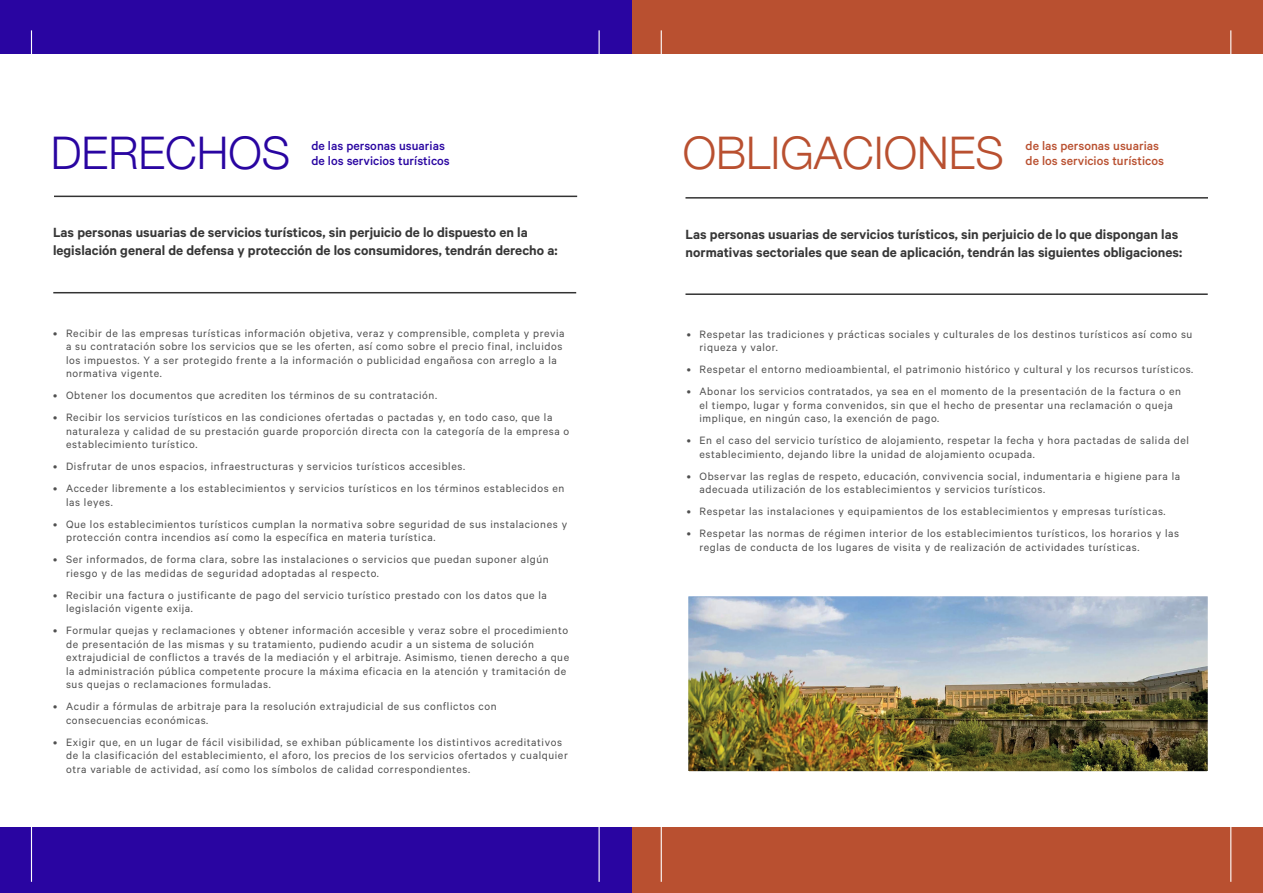
<style>
.page{position:relative;width:1263px;height:893px;background:#fff}
.page>*{position:absolute;margin:0;border:0;box-sizing:border-box;transform-origin:0 0}
.t1{font:300 45px "Helvetica Neue";color:#b95030}
.t2{font:300 45px "Helvetica Neue";color:#2905a1}
.t3{font:600 15px/18px "Calibre";color:#373737}
.t4{font:500 13.8px/15px "Calibre";color:#2905a1}
.t5{font:500 13.8px/15px "Calibre";color:#b95030}
.t6{font:12px/13.5px "Calibre";letter-spacing:.05em;color:#505050}
</style>
<div class="page">
<hr style="left:54px;top:196px;width:523px;height:1px;background:#333">
<hr style="left:685px;top:197px;width:523px;height:2px;background:#333">
<hr style="left:53px;top:292px;width:523px;height:1px;background:#333">
<hr style="left:685px;top:293px;width:523px;height:2px;background:#333">
<img style="left:690px;top:598px;width:516px;height:172px">
<div style="left:687px;top:595px;width:522px;height:178px;border:2px solid #fff"></div>
<div style="left:632px;top:827px;width:631px;height:66px;background:#b95030"></div>
<div style="left:632px;top:0;width:631px;height:54px;background:#b95030"></div>
<div style="left:0;top:827px;width:632px;height:66px;background:#2905a1"></div>
<div style="left:0;top:0;width:632px;height:54px;background:#2905a1"></div>
<hr style="left:598px;top:30px;width:2px;height:852px;background:#fff">
<hr style="left:31px;top:30px;width:1px;height:852px;background:#fff">
<hr style="left:661px;top:30px;width:1px;height:852px;background:#fff">
<hr style="left:1230px;top:30px;width:1px;height:852px;background:#fff">
<p class="t2" style="left:51px;top:117px;width:241px">DERECHOS</p>
<p class="t1" style="left:683px;top:117px;width:322px">OBLIGACIONES</p>
<p class="t4" style="left:311px;top:138px;width:140px">de las personas usuarias de los servicios turísticos</p>
<p class="t5" style="left:1026px;top:138px;width:140px">de las personas usuarias de los servicios turísticos</p>
<p class="t3" style="left:53px;top:223px;width:506px">Las personas usuarias de servicios turísticos, sin perjuicio de lo dispuesto en la legislación general de defensa y protección de los consumidores, tendrán derecho a:</p>
<p class="t6" style="left:66px;top:326px;width:500px;text-indent:-13px">• Recibir de las empresas turísticas información objetiva, veraz y comprensible, completa y previa a su contratación sobre los servicios que se les oferten, así como sobre el precio final, incluidos los impuestos. Y a ser protegido frente a la información o publicidad engañosa con arreglo a la normativa vigente.</p>
<p class="t6" style="left:53px;top:388px;width:385px">• Obtener los documentos que acrediten los términos de su contratación.</p>
<p class="t6" style="left:66px;top:410px;width:505px;text-indent:-13px">• Recibir los servicios turísticos en las condiciones ofertadas o pactadas y, en todo caso, que la naturaleza y calidad de su prestación guarde proporción directa con la categoría de la empresa o establecimiento turístico.</p>
<p class="t6" style="left:53px;top:459px;width:413px">• Disfrutar de unos espacios, infraestructuras y servicios turísticos accesibles.</p>
<p class="t6" style="left:66px;top:481px;width:500px;text-indent:-13px">• Acceder libremente a los establecimientos y servicios turísticos en los términos establecidos en las leyes.</p>
<p class="t6" style="left:66px;top:517px;width:503px;text-indent:-13px">• Que los establecimientos turísticos cumplan la normativa sobre seguridad de sus instalaciones y protección contra incendios así como la específica en materia turística.</p>
<p class="t6" style="left:66px;top:552px;width:484px;text-indent:-13px">• Ser informados, de forma clara, sobre las instalaciones o servicios que puedan suponer algún riesgo y de las medidas de seguridad adoptadas al respecto.</p>
<p class="t6" style="left:66px;top:588px;width:482px;text-indent:-13px">• Recibir una factura o justificante de pago del servicio turístico prestado con los datos que la legislación vigente exija.</p>
<p class="t6" style="left:66px;top:623px;width:505px;text-indent:-13px">• Formular quejas y reclamaciones y obtener información accesible y veraz sobre el procedimiento de presentación de las mismas y su tratamiento, pudiendo acudir a un sistema de solución extrajudicial de conflictos a través de la mediación y el arbitraje. Asimismo, tienen derecho a que la administración pública competente procure la máxima eficacia en la atención y tramitación de sus quejas o reclamaciones formuladas.</p>
<p class="t6" style="left:66px;top:699px;width:432px;text-indent:-13px">• Acudir a fórmulas de arbitraje para la resolución extrajudicial de sus conflictos con consecuencias económicas.</p>
<p class="t6" style="left:66px;top:735px;width:503px;text-indent:-13px">• Exigir que, en un lugar de fácil visibilidad, se exhiban públicamente los distintivos acreditativos de la clasificación del establecimiento, el aforo, los precios de los servicios ofertados y cualquier otra variable de actividad, así como los símbolos de calidad correspondientes.</p>
<p class="t3" style="left:685px;top:225px;width:498px">Las personas usuarias de servicios turísticos, sin perjuicio de lo que dispongan las normativas sectoriales que sean de aplicación, tendrán las siguientes obligaciones:</p>
<p class="t6" style="left:699px;top:327px;width:494px;text-indent:-13px">• Respetar las tradiciones y prácticas sociales y culturales de los destinos turísticos así como su riqueza y valor.</p>
<p class="t6" style="left:687px;top:362px;width:508px">• Respetar el entorno medioambiental, el patrimonio histórico y cultural y los recursos turísticos.</p>
<p class="t6" style="left:699px;top:384px;width:483px;text-indent:-13px">• Abonar los servicios contratados, ya sea en el momento de la presentación de la factura o en el tiempo, lugar y forma convenidos, sin que el hecho de presentar una reclamación o queja implique, en ningún caso, la exención de pago.</p>
<p class="t6" style="left:699px;top:433px;width:491px;text-indent:-13px">• En el caso del servicio turístico de alojamiento, respetar la fecha y hora pactadas de salida del establecimiento, dejando libre la unidad de alojamiento ocupada.</p>
<p class="t6" style="left:699px;top:469px;width:482px;text-indent:-13px">• Observar las reglas de respeto, educación, convivencia social, indumentaria e higiene para la adecuada utilización de los establecimientos y servicios turísticos.</p>
<p class="t6" style="left:687px;top:504px;width:480px">• Respetar las instalaciones y equipamientos de los establecimientos y empresas turísticas.</p>
<p class="t6" style="left:699px;top:526px;width:481px;text-indent:-13px">• Respetar las normas de régimen interior de los establecimientos turísticos, los horarios y las reglas de conducta de los lugares de visita y de realización de actividades turísticas.</p>
</div>
